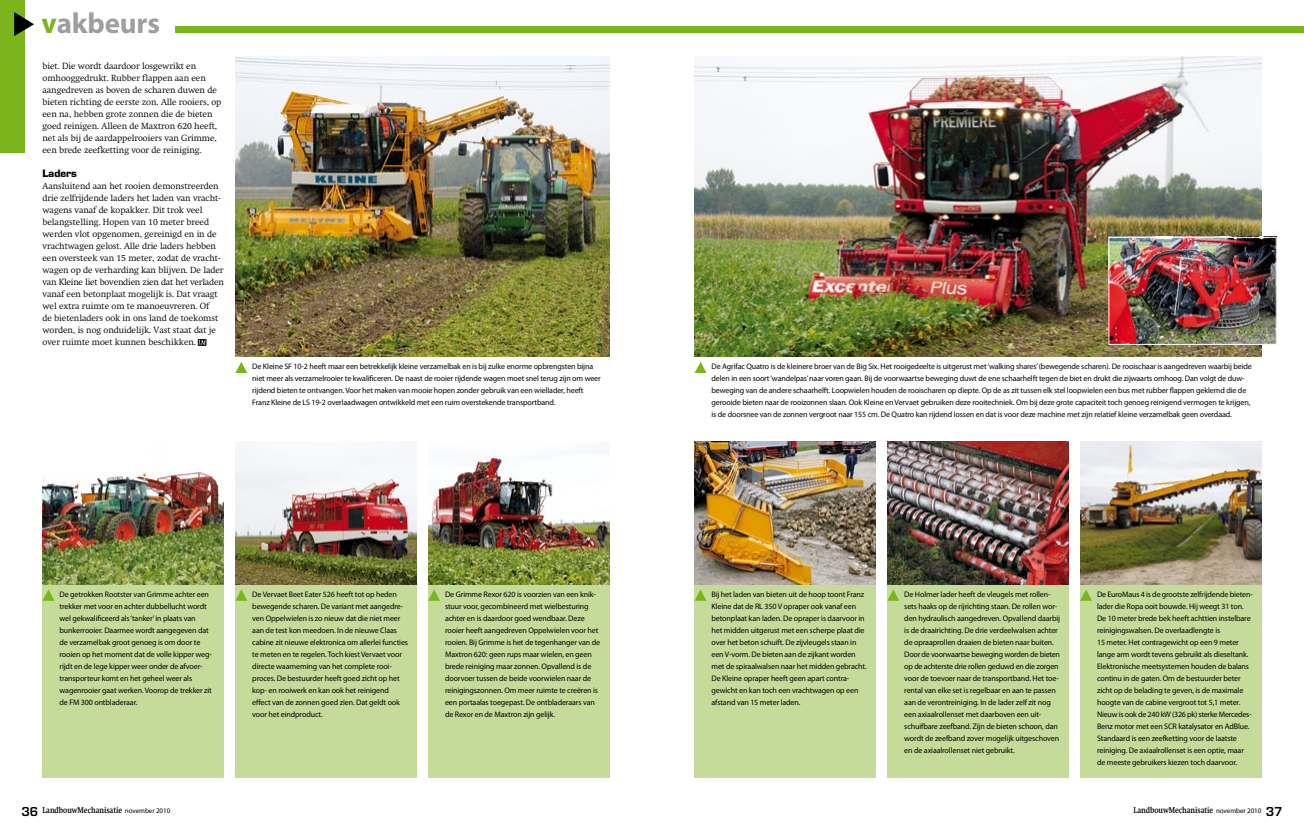
<style>
.page{position:relative;width:1304px;height:837px;background:#fff}
.page>*{position:absolute;margin:0;border:0;box-sizing:border-box;transform-origin:0 0}
.t1{font:700 29px "Myriad Pro";letter-spacing:-.005em;color:#9c9e9f}
.t2{font:700 10px "Eurostile LT Std";letter-spacing:-.005em;color:#000}
.t3{font:300 8.8px/12px "Swift";letter-spacing:-.005em;color:#000}
.t4{font:700 8.4px "Swift";letter-spacing:-.005em;color:#000;scale:.83 1}
.t5{font:8px/12px "Myriad Pro";letter-spacing:-.015em;color:#000}
.s1{color:#7ab51d}
.s2{font-family:"Eurostile LT Std";font-weight:600;font-size:12px}
.s3{font-family:"Myriad Pro";font-weight:400;font-size:7px}
</style>
<div class="page">
<div style="left:0;top:0;width:24px;height:153px;background:#7ab51d"></div>
<div style="left:176px;top:27px;width:476px;height:6px;background:#7ab51d"></div>
<svg style="left:14px;top:12px;width:20px;height:24px"></svg>
<div style="left:652px;top:27px;width:652px;height:6px;background:#7ab51d"></div>
<div style="left:198px;top:339px;width:8px;height:7px;background:#1f1f1f"></div>
<svg style="left:198px;top:340px;width:8px;height:5px"></svg>
<img style="left:43px;top:471px;width:181px;height:114px">
<img style="left:235px;top:450px;width:182px;height:135px">
<img style="left:428px;top:456px;width:181px;height:129px">
<img style="left:694px;top:441px;width:182px;height:144px">
<img style="left:887px;top:441px;width:182px;height:144px">
<img style="left:1080px;top:441px;width:181px;height:144px">
<img style="left:694px;top:57px;width:567px;height:300px">
<div style="left:43px;top:585px;width:181px;height:192px;background:#c4db99"></div>
<svg style="left:43px;top:589px;width:11px;height:11px"></svg>
<div style="left:235px;top:585px;width:182px;height:192px;background:#c4db99"></div>
<svg style="left:236px;top:589px;width:11px;height:11px"></svg>
<div style="left:428px;top:585px;width:181px;height:192px;background:#c4db99"></div>
<svg style="left:428px;top:589px;width:12px;height:11px"></svg>
<div style="left:694px;top:585px;width:182px;height:192px;background:#c4db99"></div>
<svg style="left:695px;top:589px;width:11px;height:11px"></svg>
<div style="left:887px;top:585px;width:182px;height:192px;background:#c4db99"></div>
<svg style="left:888px;top:589px;width:11px;height:11px"></svg>
<div style="left:1080px;top:585px;width:181px;height:192px;background:#c4db99"></div>
<svg style="left:1080px;top:589px;width:12px;height:11px"></svg>
<svg style="left:694px;top:361px;width:12px;height:12px"></svg>
<svg style="left:235px;top:361px;width:12px;height:12px"></svg>
<img style="left:235px;top:57px;width:374px;height:300px">
<img style="left:1110px;top:239px;width:165px;height:104px">
<div style="left:1108px;top:237px;width:169px;height:108px;border:1px solid #fff"></div>
<h1 class="t1" style="left:42px;top:4px;width:120px"><span class="s1">v</span>akbeurs</h1>
<p class="t3" style="left:43px;top:60px;width:180px">biet. Die wordt daardoor losgewrikt en omhooggedrukt. Rubber flappen aan een aangedreven as boven de scharen duwen de bieten richting de eerste zon. Alle rooiers, op een na, hebben grote zonnen die de bieten goed reinigen. Alleen de Maxtron 620 heeft, net als bij de aardappelrooiers van Grimme, een brede zeefketting voor de reiniging.</p>
<p class="t2" style="left:43px;top:167px;width:36px">Laders</p>
<p class="t3" style="left:43px;top:180px;width:183px">Aansluitend aan het rooien demonstreerden drie zelfrijdende laders het laden van vracht&shy;wagens vanaf de kopakker. Dit trok veel belangstelling. Hopen van 10 meter breed werden vlot opgenomen, gereinigd en in de vrachtwagen gelost. Alle drie laders hebben een oversteek van 15 meter, zodat de vracht&shy;wagen op de verharding kan blijven. De lader van Kleine liet bovendien zien dat het verladen vanaf een betonplaat mogelijk is. Dat vraagt wel extra ruimte om te manoeuvreren. Of<br>de bietenladers ook in ons land de toekomst worden, is nog onduidelijk. Vast staat dat je over ruimte moet kunnen beschikken.</p>
<p class="t5" style="left:252px;top:360px;width:350px">De Kleine SF 10-2 heeft maar een betrekkelijk kleine verzamelbak en is bij zulke enorme opbrengsten bijna niet meer als verzamelrooier te kwalificeren. De naast de rooier rijdende wagen moet snel terug zijn om weer rijdend bieten te ontvangen. Voor het maken van mooie hopen zonder gebruik van een wiellader, heeft Franz Kleine de LS 19-2 overlaadwagen ontwikkeld met een ruim overstekende transportband.</p>
<p class="t5" style="left:711px;top:360px;width:542px">De Agrifac Quatro is de kleinere broer van de Big Six. Het rooigedeelte is uitgerust met ‘walking shares’ (bewegende scharen). De rooischaar is aangedreven waarbij beide delen in een soort ‘wandelpas’ naar voren gaan. Bij de voorwaartse beweging duwt de ene schaarhelft tegen de biet en drukt die zijwaarts omhoog. Dan volgt de duw&shy;beweging van de andere schaarhelft. Loopwielen houden de rooischaren op diepte. Op de as zit tussen elk stel loopwielen een bus met rubber flappen geklemd die de gerooide bieten naar de rooizonnen slaan. Ook Kleine en Vervaet gebruiken deze rooitechniek. Om bij deze grote capaciteit toch genoeg reinigend vermogen te krijgen, is de doorsnee van de zonnen vergroot naar 155 cm. De Quatro kan rijdend lossen en dat is voor deze machine met zijn relatief kleine verzamelbak geen overdaad.</p>
<p class="t5" style="left:60px;top:588px;width:154px">De getrokken Rootster van Grimme achter een trekker met voor en achter dubbellucht wordt wel gekwalificeerd als ‘tanker’ in plaats van bunkerrooier. Daarmee wordt aangegeven dat de verzamelbak groot genoeg is om door te rooien op het moment dat de volle kipper weg&shy;rijdt en de lege kipper weer onder de afvoer&shy;transporteur komt en het geheel weer als wagenrooier gaat werken. Voorop de trekker zit de FM 300 ontbladeraar.</p>
<p class="t5" style="left:252px;top:588px;width:157px">De Vervaet Beet Eater 526 heeft tot op heden bewegende scharen. De variant met aangedre&shy;ven Oppelwielen is zo nieuw dat die niet meer aan de test kon meedoen. In de nieuwe Claas cabine zit nieuwe elektronica om allerlei functies te meten en te regelen. Toch kiest Vervaet voor directe waarneming van het complete rooi&shy;proces. De bestuurder heeft goed zicht op het kop- en rooiwerk en kan ook het reinigend effect van de zonnen goed zien. Dat geldt ook voor het eindproduct.</p>
<p class="t5" style="left:445px;top:588px;width:157px">De Grimme Rexor 620 is voorzien van een knik&shy;stuur voor, gecombineerd met wielbesturing achter en is daardoor goed wendbaar. Deze rooier heeft aangedreven Oppelwielen voor het rooien. Bij Grimme is het de tegenhanger van de Maxtron 620: geen rups maar wielen, en geen brede reiniging maar zonnen. Opvallend is de doorvoer tussen de beide voorwielen naar de reinigingszonnen. Om meer ruimte te creëren is een portaalas toegepast. De ontbladeraars van de Rexor en de Maxtron zijn gelijk.</p>
<p class="t5" style="left:711px;top:588px;width:157px">Bij het laden van bieten uit de hoop toont Franz Kleine dat de RL 350 V opraper ook vanaf een betonplaat kan laden. De opraper is daarvoor in het midden uitgerust met een scherpe plaat die over het beton schuift. De zijvleugels staan in een V-vorm. De bieten aan de zijkant worden met de spiraalwalsen naar het midden gebracht.<br>De Kleine opraper heeft geen apart contra&shy;gewicht en kan toch een vrachtwagen op een afstand van 15 meter laden.</p>
<p class="t5" style="left:904px;top:588px;width:157px">De Holmer lader heeft de vleugels met rollen&shy;sets haaks op de rijrichting staan. De rollen wor&shy;den hydraulisch aangedreven. Opvallend daarbij is de draairichting. De drie verdeelwalsen achter de opraaprollen draaien de bieten naar buiten.<br>Door de voorwaartse beweging worden de bieten op de achterste drie rollen geduwd en die zorgen voor de toevoer naar de transportband. Het toe&shy;rental van elke set is regelbaar en aan te passen aan de verontreiniging. In de lader zelf zit nog een axiaalrollenset met daarboven een uit&shy;schuifbare zeefband. Zijn de bieten schoon, dan wordt de zeefband zover mogelijk uitgeschoven en de axiaalrollenset niet gebruikt.</p>
<p class="t5" style="left:1097px;top:588px;width:157px">De EuroMaus 4 is de grootste zelfrijdende bieten&shy;lader die Ropa ooit bouwde. Hij weegt 31 ton.<br>De 10 meter brede bek heeft achttien instelbare reinigingswalsen. De overlaadlengte is<br>15 meter. Het contragewicht op een 9 meter lange arm wordt tevens gebruikt als dieseltank.<br>Elektronische meetsystemen houden de balans continu in de gaten. Om de bestuurder beter zicht op de belading te geven, is de maximale hoogte van de cabine vergroot tot 5,1 meter.<br>Nieuw is ook de 240 kW (326 pk) sterke Mercedes-Benz motor met een SCR katalysator en AdBlue.<br>Standaard is een zeefketting voor de laatste reiniging. De axiaalrollenset is een optie, maar de meeste gebruikers kiezen toch daarvoor.</p>
<p class="t4" style="left:21px;top:805px;width:181px"><span class="s2">36</span> LandbouwMechanisatie <span class="s3">november 2010</span></p>
<p class="t4" style="left:1134px;top:805px;width:181px">LandbouwMechanisatie <span class="s3">november 2010</span> <span class="s2">37</span></p>
</div>
